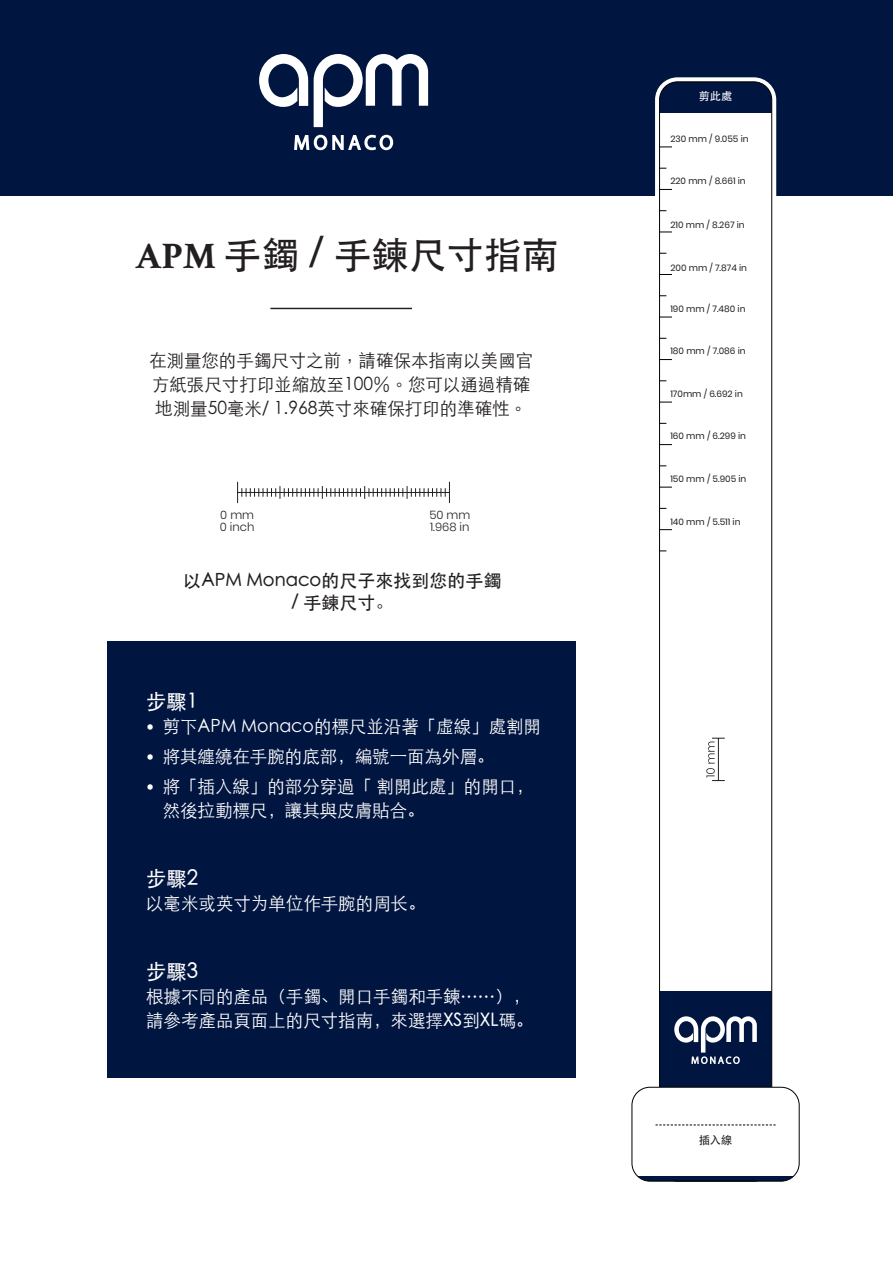
<style>
.page{position:relative;width:893px;height:1263px;background:#fff}
.page>*{position:absolute;margin:0;border:0;box-sizing:border-box;transform-origin:0 0}
.t1{font:500 37.5px "ST Heiti SC";color:#231f20}
.t2{font:500 21px "ST Heiti SC";color:#fff}
.t3{font:300 18px/24px "ST Heiti SC";color:#fff}
.t4{font:300 18px/24px "ST Heiti TC";color:#231f20}
.t5{font:500 18px/21.6px "ST Heiti SC";color:#231f20;text-align:center}
.t6{font:300 11.7px "Poppins";color:#231f20}
.t7{font:500 11.25px "ST Heiti SC";color:#231f20}
.t8{font:500 11.25px "ST Heiti SC";color:#fff}
.t9{font:9px "Poppins";color:#231f20}
.s1{font-family:"Crimson Text";font-weight:700}
.s2{font-family:"Poppins";font-weight:700}
.s3{font-weight:500}
</style>
<div class="page">
<div style="left:107px;top:641px;width:469px;height:436px;background:#001540"></div>
<div style="left:0;top:0;width:893px;height:195px;background:#001540"></div>
<svg style="left:294px;top:135px;width:99px;height:15px"></svg>
<svg style="left:259px;top:54px;width:49px;height:53px"></svg>
<svg style="left:314px;top:54px;width:114px;height:73px"></svg>
<hr style="left:270px;top:308px;width:142px;height:1px;background:#231f20">
<div style="left:655px;top:77px;width:121px;height:1109px;border:9px solid #fff;border-radius:18px"></div>
<div style="left:627px;top:1083px;width:177px;height:103px;border:9px solid #fff;border-radius:18px"></div>
<svg style="left:655px;top:1082px;width:121px;height:5px"></svg>
<div style="left:659px;top:82px;width:113px;height:1099px;background:#fff;border-radius:18px"></div>
<div style="left:659px;top:82px;width:113px;height:31px;background:#001540"></div>
<div style="left:659px;top:991px;width:113px;height:96px;background:#001540"></div>
<div style="left:659px;top:81px;width:113px;height:1100px;border:1px solid #000;border-radius:18px"></div>
<div style="left:632px;top:1087px;width:167px;height:94px;background:#fff"></div>
<svg style="left:637px;top:1176px;width:158px;height:5px"></svg>
<div style="left:632px;top:1087px;width:167px;height:94px;border:1px solid #000;border-radius:18px"></div>
<div style="left:660px;top:1088px;width:111px;height:7px;background:#fff"></div>
<svg style="left:655px;top:1124px;width:121px;height:2px"></svg>
<svg style="left:674px;top:1016px;width:83px;height:48px"></svg>
<svg style="left:659px;top:529px;width:13px;height:1px"></svg>
<svg style="left:659px;top:487px;width:13px;height:1px"></svg>
<svg style="left:659px;top:444px;width:13px;height:1px"></svg>
<svg style="left:659px;top:402px;width:13px;height:1px"></svg>
<svg style="left:659px;top:359px;width:13px;height:1px"></svg>
<svg style="left:659px;top:317px;width:13px;height:1px"></svg>
<svg style="left:659px;top:274px;width:13px;height:1px"></svg>
<svg style="left:659px;top:232px;width:13px;height:1px"></svg>
<svg style="left:659px;top:189px;width:13px;height:1px"></svg>
<svg style="left:659px;top:147px;width:13px;height:1px"></svg>
<svg style="left:237px;top:482px;width:213px;height:21px"></svg>
<svg style="left:706px;top:738px;width:19px;height:43px"></svg>
<p class="t1" style="left:135px;top:234px;width:425px"><span class="s1">APM</span> 手鐲 / 手鍊尺寸指南</p>
<p class="t4" style="left:149px;top:347px;width:386px">在測量您的手鐲尺寸之前，請確保本指南以美國官方紙張尺寸打印並縮放至100％。您可以通過精確地測量50毫米/ 1.968英寸來確保打印的準確性。</p>
<p class="t6" style="left:220px;top:508px;width:35px">0 mm</p>
<p class="t6" style="left:429px;top:508px;width:42px">50 mm</p>
<p class="t6" style="left:220px;top:520px;width:36px">0 inch</p>
<p class="t6" style="left:430px;top:520px;width:41px">1.968 in</p>
<p class="t5" style="left:183px;top:569px;width:320px">以APM Monaco的尺子來找到您的手鐲/ 手鍊尺寸。</p>
<p class="t2" style="left:146px;top:690px;width:54px">步驟1</p>
<p class="t3" style="left:146px;top:712px;width:396px"><span class="s2">•</span> 剪下APM Monaco的標尺並沿著「虛線」處割開</p>
<p class="t3" style="left:146px;top:742px;width:350px"><span class="s2">•</span> 將其纏繞在手腕的底部，編號一面為外層。</p>
<p class="t3" style="left:163px;top:772px;width:373px;text-indent:-16px"><span class="s2">•</span> 將「插入線」的部分穿過「 割開此處」的開口，然後拉動標尺，讓其與皮膚貼合。</p>
<p class="t2" style="left:146px;top:867px;width:54px">步驟2</p>
<p class="t3" style="left:146px;top:889px;width:281px">以毫米或英寸为单位作手腕的周长。</p>
<p class="t2" style="left:146px;top:960px;width:54px">步驟3</p>
<p class="t3" style="left:146px;top:982px;width:389px">根據不同的產品（手鐲、開口手鐲和手鍊……），請參考產品頁面上的尺寸指南，來選擇<span class="s3">XS</span>到<span class="s3">XL</span>碼。</p>
<p class="t8" style="left:699px;top:90px;width:35px">剪此處</p>
<p class="t9" style="left:670px;top:134px;width:80px">230 mm / 9.055 in</p>
<p class="t9" style="left:670px;top:176px;width:77px">220 mm / 8.661 in</p>
<p class="t9" style="left:670px;top:220px;width:76px">210 mm / 8.267 in</p>
<p class="t9" style="left:670px;top:263px;width:78px">200 mm / 7.874 in</p>
<p class="t9" style="left:670px;top:303px;width:77px">190 mm / 7.480 in</p>
<p class="t9" style="left:670px;top:346px;width:77px">180 mm / 7.086 in</p>
<p class="t9" style="left:670px;top:388px;width:74px">170mm / 6.692 in</p>
<p class="t9" style="left:670px;top:431px;width:77px">160 mm / 6.299 in</p>
<p class="t9" style="left:670px;top:473px;width:77px">150 mm / 5.905 in</p>
<p class="t9" style="left:670px;top:516px;width:72px">140 mm / 5.511 in</p>
<p class="t7" style="left:699px;top:1133px;width:35px">插入線</p>
</div>
